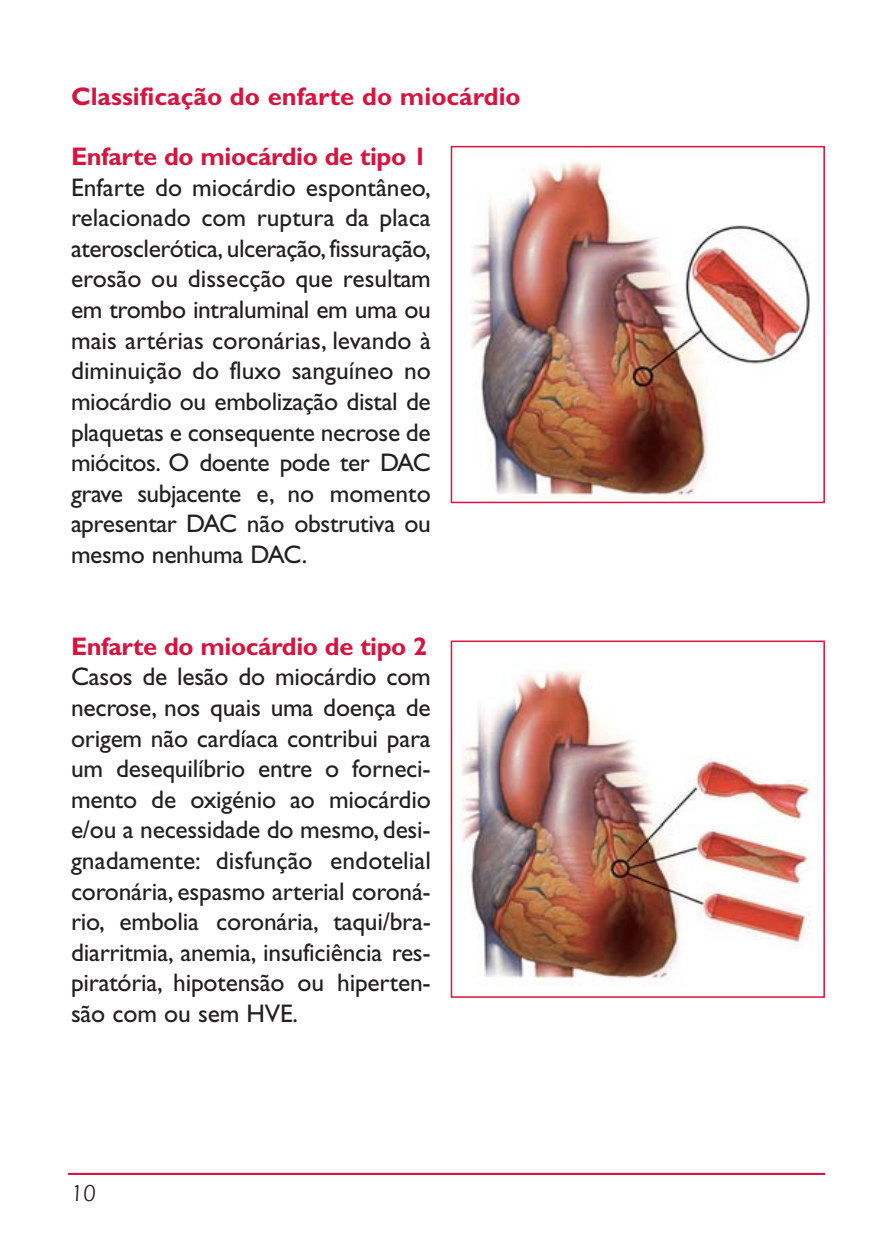
<style>
.page{position:relative;width:893px;height:1259px;background:#fff}
.page>*{position:absolute;margin:0;border:0;box-sizing:border-box;transform-origin:0 0}
.t1{font:25.5px/30.6px "Gill Sans";letter-spacing:-.01em;color:#231f20;text-align:justify}
.t2{font:700 25.5px "Gill Sans";letter-spacing:-.015em;color:#d7143f}
.t3{font:24px "Eras IT Cby BT";color:#231f20}
</style>
<div class="page">
<hr style="left:68px;top:1172px;width:757px;height:3px;background:#d8143f">
<img style="left:471px;top:162px;width:339px;height:334px">
<div style="left:451px;top:146px;width:374px;height:357px;border:2px solid #d7143f"></div>
<img style="left:461px;top:670px;width:351px;height:316px">
<div style="left:451px;top:640px;width:374px;height:358px;border:2px solid #d7143f"></div>
<p class="t2" style="left:71px;top:88px;width:451px">Classificação do enfarte do miocárdio</p>
<p class="t2" style="left:71px;top:148px;width:358px">Enfarte do miocárdio de tipo 1</p>
<p class="t1" style="left:71px;top:174px;width:361px">Enfarte do miocárdio espontâneo, relacionado com ruptura da placa aterosclerótica, ulceração, fissuração, erosão ou dissecção que resultam em trombo intraluminal em uma ou mais artérias coronárias, levando à diminuição do fluxo sanguíneo no miocárdio ou embolização distal de plaquetas e consequente necrose de miócitos. O doente pode ter DAC grave subjacente e, no momento apresentar DAC não obstrutiva ou mesmo nenhuma DAC.</p>
<p class="t2" style="left:71px;top:637px;width:358px">Enfarte do miocárdio de tipo 2</p>
<p class="t1" style="left:71px;top:664px;width:362px">Casos de lesão do miocárdio com necrose, nos quais uma doença de origem não cardíaca contribui para um desequilíbrio entre o forneci&shy;mento de oxigénio ao miocárdio e/ou a necessidade do mesmo, desi&shy;gnadamente: disfunção endotelial coronária, espasmo arterial coroná&shy;rio, embolia coronária, taqui/bra&shy;diarritmia, anemia, insuficiência res&shy;piratória, hipotensão ou hiperten&shy;são com ou sem HVE.</p>
<p class="t3" style="left:71px;top:1183px;width:26px">10</p>
</div>
